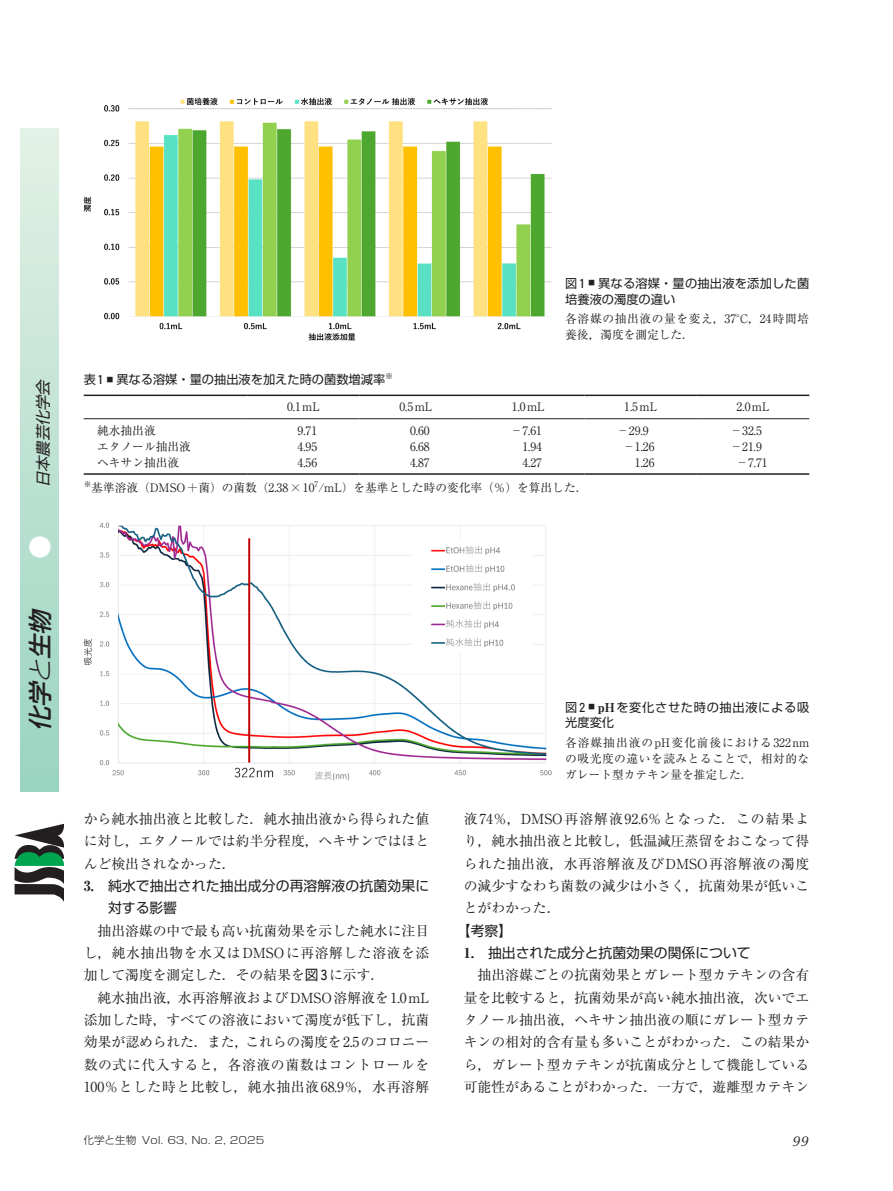
<style>
.page{position:relative;width:893px;height:1191px;background:#fff}
.page>*{position:absolute;margin:0;border:0;box-sizing:border-box;transform-origin:0 0}
.t1{font:italic 500 24px "Shin Go Pr 6";color:#231f20}
.t2{font:500 24px "Shin Go Pr 6";color:#fff}
.t3{font:italic 15.15px "Shin Go Pr 6";color:#231f20}
.t4{font:13.8px/22.4px "Ryumin Pr 6";color:#231f20;text-align:justify}
.t5{font:13.8px/22.4px "Shin Go Pr 6";color:#231f20}
.t6{font:italic 13.8px "Optima Nova LT Pro";color:#231f20}
.t7{font:12.15px/15.9px "Shin Go Pr 6";letter-spacing:.02em;color:#231f20}
.t8{font:12.15px "Shin Go Pr 6";color:#231f20}
.t9{font:12.15px/15.9px "Shin Go Pr 6";letter-spacing:.055em;color:#231f20}
.t10{font:11.7px/15.9px "Ryumin Pr 6";color:#231f20;text-align:justify}
.t11{font:11.7px/15.9px "Ryumin Pr 6";letter-spacing:.055em;color:#231f20}
.t12{font:300 10.05px "Shin Go Pr 6";color:#231f20;scale:1.13 1}
.s1{font-weight:300}
.s2{font-family:"MO Suuji HB J Fn";font-size:12.9px}
.s3{font-family:"Koz Min Pro"}
.s4{font-family:"Ryumin Pr 6";font-weight:800}
.s5{font-family:"Shin Go Pr 6"}
.s6{font-family:"MO Suuji HB J Fn";font-size:14.55px}
.s7{font-size:10.65px}
</style>
<div class="page">
<img style="left:84px;top:97px;width:467px;height:243px">
<hr style="left:84px;top:394px;width:163px;height:2px;background:#231f20">
<hr style="left:247px;top:394px;width:113px;height:2px;background:#231f20">
<hr style="left:360px;top:394px;width:112px;height:2px;background:#231f20">
<hr style="left:472px;top:394px;width:112px;height:2px;background:#231f20">
<hr style="left:584px;top:394px;width:113px;height:2px;background:#231f20">
<hr style="left:697px;top:394px;width:112px;height:2px;background:#231f20">
<hr style="left:84px;top:418px;width:163px;height:1px;background:#231f20">
<hr style="left:247px;top:418px;width:113px;height:1px;background:#231f20">
<hr style="left:360px;top:418px;width:112px;height:1px;background:#231f20">
<hr style="left:472px;top:418px;width:112px;height:1px;background:#231f20">
<hr style="left:584px;top:418px;width:113px;height:1px;background:#231f20">
<hr style="left:697px;top:418px;width:112px;height:1px;background:#231f20">
<hr style="left:247px;top:473px;width:113px;height:2px;background:#231f20">
<hr style="left:360px;top:473px;width:112px;height:2px;background:#231f20">
<hr style="left:472px;top:473px;width:112px;height:2px;background:#231f20">
<hr style="left:584px;top:473px;width:113px;height:2px;background:#231f20">
<hr style="left:697px;top:473px;width:112px;height:2px;background:#231f20">
<hr style="left:84px;top:473px;width:163px;height:2px;background:#231f20">
<img style="left:84px;top:523px;width:467px;height:257px">
<div style="left:20px;top:128px;width:38px;height:663px;background:linear-gradient(to bottom,#e3f1e6,#99d3c0)"></div>
<svg style="left:14px;top:823px;width:50px;height:78px"></svg>
<p class="t3" style="left:30px;top:487px;width:113px;rotate:-90deg">日本農芸化学会</p>
<h1 class="t2" style="left:20px;top:559px;width:25px;rotate:-90deg">●</h1>
<h1 class="t1" style="left:20px;top:731px;width:154px;rotate:-90deg">化学<span class="s1">と</span>生物　</h1>
<p class="t7" style="left:565px;top:274px;width:245px">図<span class="s2">1</span> <sup>■</sup> 異なる溶媒<span class="s3">・</span>量の抽出液を添加した菌培養液の濁度の違い</p>
<p class="t11" style="left:565px;top:310px;width:245px">各溶媒の抽出液の量を変え<span class="s3">，</span>37<span class="s1">°</span>C<span class="s3">，</span>24時間培養後<span class="s3">，</span>濁度を測定した<span class="s3">．</span></p>
<p class="t8" style="left:84px;top:370px;width:311px">表<span class="s2">1</span> <sup>■</sup> 異なる溶媒<span class="s3">・</span>量の抽出液を加えた時の菌数増減率<sup>※</sup></p>
<p class="t10" style="left:287px;top:398px;width:34px">0.1 mL</p>
<p class="t10" style="left:399px;top:398px;width:34px">0.5 mL</p>
<p class="t10" style="left:512px;top:398px;width:34px">1.0 mL</p>
<p class="t10" style="left:624px;top:398px;width:34px">1.5 mL</p>
<p class="t10" style="left:737px;top:398px;width:34px">2.0 mL</p>
<p class="t10" style="left:97px;top:422px;width:60px">純水抽出液</p>
<p class="t10" style="left:298px;top:422px;width:21px">9.71</p>
<p class="t10" style="left:410px;top:422px;width:21px">0.60</p>
<p class="t10" style="left:511px;top:422px;width:33px"><span class="s1">－</span>7.61</p>
<p class="t10" style="left:617px;top:422px;width:33px"><span class="s1">－</span>29.9</p>
<p class="t10" style="left:730px;top:422px;width:33px"><span class="s1">－</span>32.5</p>
<p class="t10" style="left:97px;top:438px;width:95px">エタノール抽出液</p>
<p class="t10" style="left:298px;top:438px;width:21px">4.95</p>
<p class="t10" style="left:410px;top:438px;width:21px">6.68</p>
<p class="t10" style="left:522px;top:438px;width:21px">1.94</p>
<p class="t10" style="left:623px;top:438px;width:33px"><span class="s1">－</span>1.26</p>
<p class="t10" style="left:730px;top:438px;width:33px"><span class="s1">－</span>21.9</p>
<p class="t10" style="left:97px;top:454px;width:83px">ヘキサン抽出液</p>
<p class="t10" style="left:298px;top:454px;width:21px">4.56</p>
<p class="t10" style="left:410px;top:454px;width:21px">4.87</p>
<p class="t10" style="left:522px;top:454px;width:21px">4.27</p>
<p class="t10" style="left:635px;top:454px;width:21px">1.26</p>
<p class="t10" style="left:736px;top:454px;width:33px"><span class="s1">－</span>7.71</p>
<p class="t10" style="left:84px;top:479px;width:505px"><sup>※</sup>基準溶液（DMSO<span class="s3">＋</span>菌）の菌数（2.38<span class="s3">×</span>10<sup>7</sup>/mL）を基準とした時の変化率（<span class="s1">％</span>）を算出した<span class="s3">．</span></p>
<p class="t4" style="left:84px;top:807px;width:347px">から純水抽出液と比較した<span class="s3">．</span>純水抽出液から得られた値に対し<span class="s3">，</span>エタノールでは約半分程度<span class="s3">，</span>ヘキサンではほとんど検出されなかった<span class="s3">．</span></p>
<p class="t5" style="left:108px;top:873px;width:323px;text-indent:-24px"><span class="s4">3.</span> 純水で抽出された抽出成分の再溶解液の抗菌効果に対する影響</p>
<p class="t4" style="left:84px;top:918px;width:347px;text-indent:14px">抽出溶媒の中で最も高い抗菌効果を示した純水に注目し<span class="s3">，</span>純水抽出物を水又はDMSOに再溶解した溶液を添加して濁度を測定した<span class="s3">．</span>その結果を<span class="s5">図</span><span class="s6">3</span>に示す<span class="s3">．</span></p>
<p class="t4" style="left:84px;top:985px;width:347px;text-indent:14px">純水抽出液<span class="s3">，</span>水再溶解液およびDMSO溶解液を1.0 mL添加した時<span class="s3">，</span>すべての溶液において濁度が低下し<span class="s3">，</span>抗菌効果が認められた<span class="s3">．</span>また<span class="s3">，</span>これらの濁度を2.5のコロニー数の式に代入すると<span class="s3">，</span>各溶液の菌数はコントロールを100<span class="s1">％</span>とした時と比較し<span class="s3">，</span>純水抽出液68.9<span class="s1">％</span><span class="s3">，</span>水再溶解</p>
<p class="t9" style="left:565px;top:698px;width:245px">図<span class="s2">2</span> <sup>■</sup> <span class="s4">pH</span>を変化させた時の抽出液による吸光度変化</p>
<p class="t10" style="left:565px;top:734px;width:246px">各溶媒抽出液のpH変化前後における322 nmの吸光度の違いを読みとることで<span class="s3">，</span>相対的なガレート型カテキン量を推定した<span class="s3">．</span></p>
<p class="t4" style="left:464px;top:807px;width:347px">液74<span class="s1">％</span><span class="s3">，</span>DMSO再溶解液92.6<span class="s1">％</span>となった<span class="s3">．</span>この結果より<span class="s3">，</span>純水抽出液と比較し<span class="s3">，</span>低温減圧蒸留をおこなって得られた抽出液<span class="s3">，</span>水再溶解液及びDMSO再溶解液の濁度の減少すなわち菌数の減少は小さく<span class="s3">，</span>抗菌効果が低いことがわかった<span class="s3">．</span></p>
<p class="t5" style="left:464px;top:918px;width:288px;text-indent:-7px">【考察】<br><span class="s4">1.</span>　抽出された成分と抗菌効果の関係について</p>
<p class="t4" style="left:464px;top:963px;width:347px;text-indent:14px">抽出溶媒ごとの抗菌効果とガレート型カテキンの含有量を比較すると<span class="s3">，</span>抗菌効果が高い純水抽出液<span class="s3">，</span>次いでエタノール抽出液<span class="s3">，</span>ヘキサン抽出液の順にガレート型カテキンの相対的含有量も多いことがわかった<span class="s3">．</span>この結果から<span class="s3">，</span>ガレート型カテキンが抗菌成分として機能している可能性があることがわかった<span class="s3">．</span>一方で<span class="s3">，</span>遊離型カテキン</p>
<p class="t12" style="left:83px;top:1131px;width:162px"><span class="s7">化学と生物</span> Vol. 63, No. 2, 2025</p>
<p class="t6" style="left:793px;top:1132px;width:18px">99</p>
</div>
